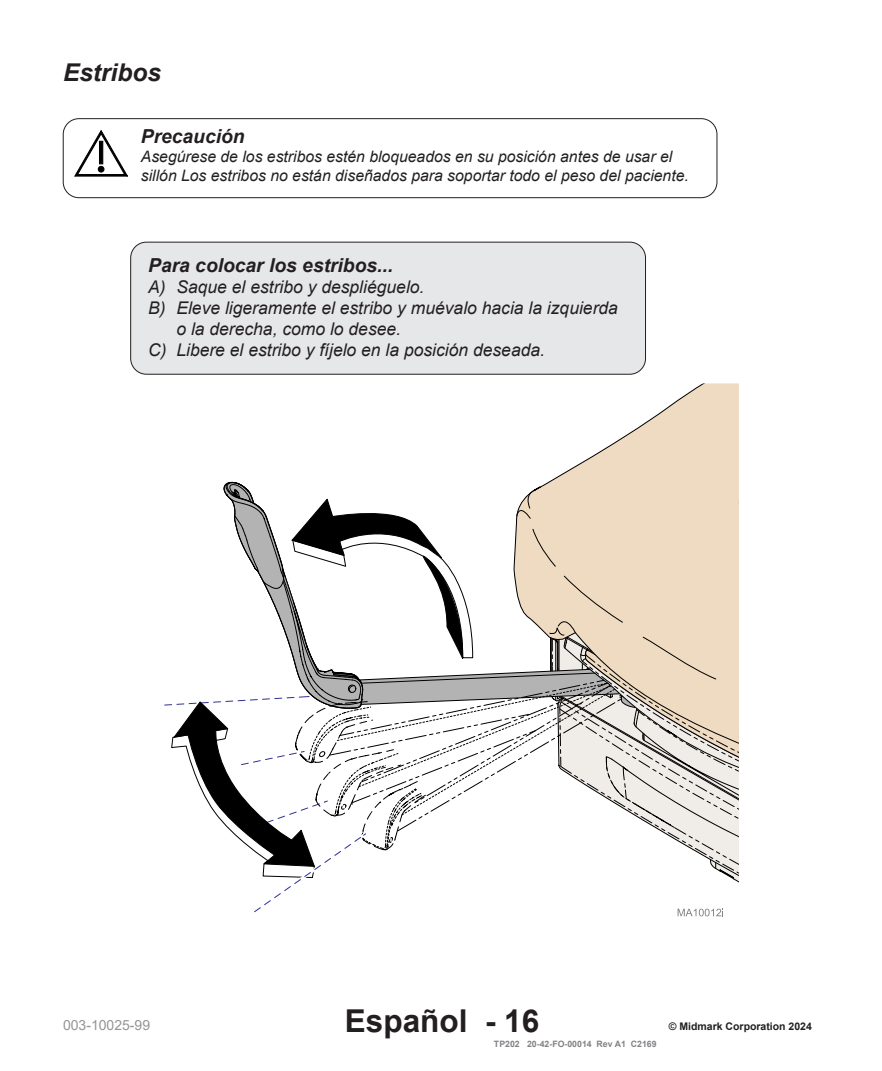
<style>
.page{position:relative;width:882px;height:1071px;background:#fff}
.page>*{position:absolute;margin:0;border:0;box-sizing:border-box;transform-origin:0 0}
.Title_Box{font:700 31.5px "Arial";color:#231f20}
.Sub_Headings_ES{font:italic 700 24.5px "Arial";color:#231f20}
.Step_Bubble__top_line{font:italic 700 19.25px "Arial";color:#231f20}
.Caution_-_Equip_Alert{font:italic 700 19.25px "Arial";color:#231f20}
.Step_Bubble__NOTE_line{font:italic 17.5px/21px "Arial";color:#231f20}
.Caution_-_Equp_Alert__body_lines{font:italic 15.75px/18.9px "Arial";color:#231f20}
.t1{font:14px "Arial";color:#939598}
.t2{font:700 10.5px "Arial";color:#231f20}
.Black_Box_White_Text{font:700 8.75px "Arial";color:#808285}
</style>
<div class="page">
<svg style="left:553px;top:383px;width:186px;height:96px;fill:#efdbc1"></svg>
<svg style="left:164px;top:479px;width:575px;height:438px"></svg>
<div style="left:131px;top:242px;width:515px;height:132px;background:#e6e7e9;border-radius:16px"></div>
<div style="left:130px;top:242px;width:516px;height:132px;border:1px solid #231f20;border-radius:16px"></div>
<div style="left:63px;top:118px;width:654px;height:80px;border:1px solid #231f20;border-radius:16px"></div>
<svg style="left:74px;top:130px;width:54px;height:47px"></svg>
<p class="Sub_Headings_ES" style="left:63px;top:56px;width:100px">Estribos</p>
<p class="Caution_-_Equip_Alert" style="left:141px;top:123px;width:105px">Precaución</p>
<p class="Caution_-_Equp_Alert__body_lines" style="left:141px;top:147px;width:550px">Asegúrese de los estribos estén bloqueados en su posición antes de usar el sillón Los estribos no están diseñados para soportar todo el peso del paciente.</p>
<p class="Step_Bubble__top_line" style="left:148px;top:253px;width:247px">Para colocar los estribos...</p>
<p class="Step_Bubble__NOTE_line" style="left:148px;top:277px;width:278px">A) Saque el estribo y despliéguelo.</p>
<p class="Step_Bubble__NOTE_line" style="left:176px;top:298px;width:443px;text-indent:-28px">B) Eleve ligeramente el estribo y muévalo hacia la izquierda o la derecha, como lo desee.</p>
<p class="Step_Bubble__NOTE_line" style="left:148px;top:340px;width:398px">C) Libere el estribo y fíjelo en la posición deseada.</p>
<p class="t1" style="left:63px;top:1015px;width:89px">003-10025-99</p>
<p class="Title_Box" style="left:345px;top:999px;width:196px">Español - 16</p>
<p class="Black_Box_White_Text" style="left:494px;top:1038px;width:164px">TP202 20-42-FO-00014 Rev A1 C2169</p>
<p class="t2" style="left:669px;top:1019px;width:145px">© Midmark Corporation 2024</p>
</div>
